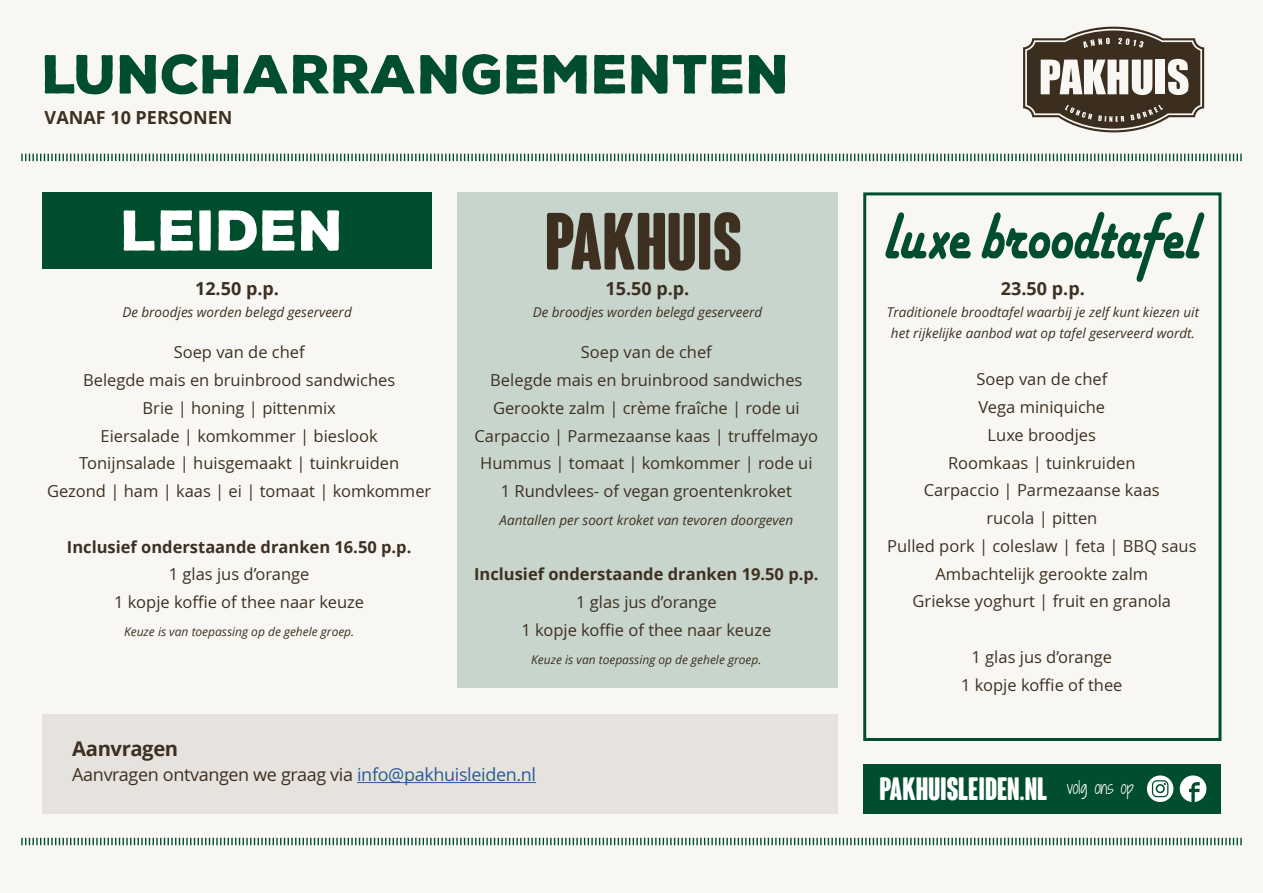
<style>
.page{position:relative;width:1263px;height:893px;background:#f9f7f4}
.page>*{position:absolute;margin:0;border:0;box-sizing:border-box;transform-origin:0 0}
.t1{font:700 condensed 78.75px "Coluna Rounded";color:#3e3021}
.t2{font:69px "Harlow Solid Plain";color:#004e2d;scale:.8 1}
.t3{font:900 55.5px "Nexa Rust Sans";color:#fff}
.t4{font:900 53.25px "Nexa Rust Sans";color:#004e2d}
.t5{font:700 condensed 31.5px "Coluna Rounded";color:#fff}
.t6{font:700 20.25px "Open Sans";letter-spacing:-.02em;color:#3e3021}
.t7{font:18px "Open Sans";letter-spacing:-.02em;color:#3e3021}
.t8{font:700 18px "Open Sans";color:#3e3021}
.t9{font:300 16.8px "Shadows Into";color:#fff;scale:.9 1}
.t10{font:16.5px/27.8px "Open Sans";color:#3e3021;text-align:center}
.t11{font:700 16.5px "Open Sans";color:#3e3021}
.t12{font:italic 13.5px/21.8px "Open Sans";color:#3e3021;text-align:center}
.t13{font:italic 12px "Open Sans";color:#3e3021}
.s1{color:#275b9b}
</style>
<div class="page">
<div style="left:863px;top:192px;width:358px;height:549px;border:3px solid #004e2d"></div>
<svg style="left:21px;top:837px;width:1221px;height:9px"></svg>
<div style="left:457px;top:192px;width:381px;height:496px;background:#c8d5cc"></div>
<div style="left:43px;top:192px;width:389px;height:77px;background:#004e2d"></div>
<div style="left:863px;top:764px;width:357px;height:49px;background:#004e2d"></div>
<svg style="left:1180px;top:775px;width:26px;height:27px"></svg>
<svg style="left:1147px;top:775px;width:26px;height:27px"></svg>
<svg style="left:1023px;top:27px;width:181px;height:105px"></svg>
<svg style="left:21px;top:153px;width:1221px;height:9px"></svg>
<div style="left:43px;top:714px;width:795px;height:99px;background:#e6e3df"></div>
<hr style="left:357px;top:782px;width:179px;height:1px;background:#275b9b">
<h3 class="t4" style="left:43px;top:38px;width:749px">LUNCHARRANGEMENTEN</h3>
<p class="t8" style="left:45px;top:105px;width:189px">VANAF 10 PERSONEN</p>
<h3 class="t3" style="left:121px;top:193px;width:224px">LEIDEN</h3>
<p class="t8" style="left:195px;top:276px;width:85px">12.50 p.p.</p>
<p class="t12" style="left:122px;top:300px;width:231px">De broodjes worden belegd geserveerd</p>
<h1 class="t1" style="left:545px;top:199px;width:199px">PAKHUIS</h1>
<h2 class="t2" style="left:885px;top:205px;width:396px">luxe broodtafel</h2>
<p class="t8" style="left:1001px;top:276px;width:85px">23.50 p.p.</p>
<p class="t12" style="left:887px;top:300px;width:314px">Traditionele broodtafel waarbij je zelf kunt kiezen uit het rijkelijke aanbod wat op tafel geserveerd wordt.</p>
<p class="t8" style="left:605px;top:276px;width:85px">15.50 p.p.</p>
<p class="t12" style="left:533px;top:300px;width:231px">De broodjes worden belegd geserveerd</p>
<p class="t10" style="left:47px;top:339px;width:386px">Soep van de chef<br>Belegde mais en bruinbrood sandwiches<br>Brie | honing | pittenmix<br>Eiersalade | komkommer | bieslook<br>Tonijnsalade | huisgemaakt | tuinkruiden<br>Gezond | ham | kaas | ei | tomaat | komkommer</p>
<p class="t11" style="left:67px;top:535px;width:346px">Inclusief onderstaande dranken 16.50 p.p.</p>
<p class="t10" style="left:114px;top:561px;width:251px">1 glas jus d’orange<br>1 kopje koffie of thee naar keuze</p>
<p class="t13" style="left:124px;top:623px;width:232px">Keuze is van toepassing op de gehele groep.</p>
<p class="t10" style="left:474px;top:339px;width:345px">Soep van de chef<br>Belegde mais en bruinbrood sandwiches Gerookte zalm | crème fraîche | rode ui Carpaccio | Parmezaanse kaas | truffelmayo Hummus | tomaat | komkommer | rode ui 1 Rundvlees- of vegan groentenkroket</p>
<p class="t12" style="left:500px;top:509px;width:295px">Aantallen per soort kroket van tevoren doorgeven</p>
<p class="t11" style="left:474px;top:563px;width:346px">Inclusief onderstaande dranken 19.50 p.p.</p>
<p class="t10" style="left:521px;top:588px;width:251px">1 glas jus d’orange<br>1 kopje koffie of thee naar keuze</p>
<p class="t13" style="left:531px;top:651px;width:232px">Keuze is van toepassing op de gehele groep.</p>
<p class="t10" style="left:887px;top:366px;width:311px">Soep van de chef<br>Vega miniquiche<br>Luxe broodjes<br>Roomkaas | tuinkruiden<br>Carpaccio | Parmezaanse kaas<br>rucola | pitten<br>Pulled pork | coleslaw | feta | BBQ saus<br>Ambachtelijk gerookte zalm<br>Griekse yoghurt | fruit en granola</p>
<p class="t10" style="left:961px;top:643px;width:163px">1 glas jus d’orange<br>1 kopje koffie of thee</p>
<p class="t6" style="left:72px;top:735px;width:107px">Aanvragen</p>
<p class="t7" style="left:72px;top:764px;width:465px">Aanvragen ontvangen we graag via <span class="s1">info@pakhuisleiden.nl</span></p>
<h3 class="t5" style="left:879px;top:771px;width:169px">PAKHUISLEIDEN.NL</h3>
<p class="t9" style="left:1067px;top:775px;width:76px">volg ons op</p>
</div>
